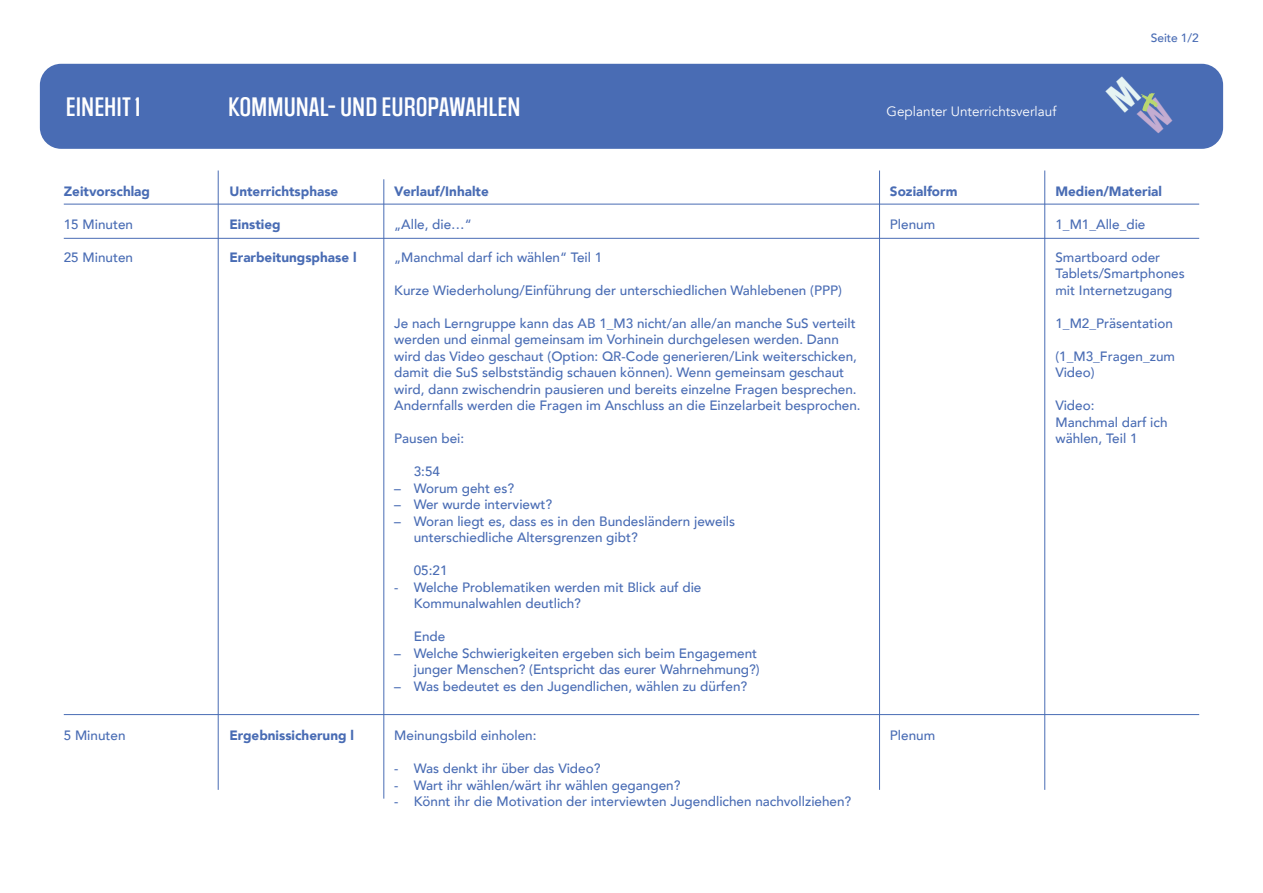
<style>
.page{position:relative;width:1263px;height:893px;background:#fff}
.page>*{position:absolute;margin:0;border:0;box-sizing:border-box;transform-origin:0 0}
.t1{font:500 22.5px "Social Gothic";color:#fff}
.t2{font:500 13.5px/16.5px "Avenir";color:#496cb4}
.t3{font:900 13.5px "Avenir";color:#496cb4}
.t4{font:13.5px "Avenir";color:#fff}
.t5{font:500 12px "Avenir";letter-spacing:-.01em;color:#496cb4}
</style>
<div class="page">
<div style="left:40px;top:64px;width:1183px;height:85px;background:#496cb4;border-radius:21px"></div>
<hr style="left:64px;top:204px;width:1135px;height:1px;background:#496cb4">
<hr style="left:64px;top:238px;width:1135px;height:1px;background:#496cb4">
<hr style="left:64px;top:714px;width:1135px;height:1px;background:#496cb4">
<hr style="left:218px;top:171px;width:1px;height:619px;background:#496cb4">
<hr style="left:384px;top:179px;width:1px;height:620px;background:#496cb4">
<hr style="left:879px;top:171px;width:1px;height:619px;background:#496cb4">
<hr style="left:1044px;top:171px;width:1px;height:619px;background:#496cb4">
<svg style="left:1141px;top:93px;width:17px;height:19px"></svg>
<p class="t1" style="left:66px;top:92px;width:76px">EINEHIT 1</p>
<p class="t1" style="left:228px;top:92px;width:294px">KOMMUNAL- UND EUROPAWAHLEN</p>
<p class="t4" style="left:887px;top:103px;width:171px">Geplanter Unterrichtsverlauf</p>
<p class="t5" style="left:1151px;top:28px;width:49px">Seite 1/2</p>
<p class="t3" style="left:64px;top:180px;width:88px">Zeitvorschlag</p>
<p class="t2" style="left:64px;top:215px;width:71px">15 Minuten</p>
<p class="t2" style="left:64px;top:248px;width:71px">25 Minuten</p>
<p class="t2" style="left:64px;top:727px;width:63px">5 Minuten</p>
<p class="t3" style="left:229px;top:180px;width:110px">Unterrichtsphase</p>
<p class="t3" style="left:229px;top:213px;width:53px">Einstieg</p>
<p class="t3" style="left:229px;top:246px;width:129px">Erarbeitungsphase l</p>
<p class="t3" style="left:229px;top:724px;width:126px">Ergebnissicherung l</p>
<p class="t3" style="left:394px;top:180px;width:96px">Verlauf/Inhalte</p>
<p class="t2" style="left:394px;top:215px;width:79px">„Alle, die…“</p>
<p class="t2" style="left:394px;top:248px;width:210px">„Manchmal darf ich wählen“ Teil 1</p>
<p class="t2" style="left:394px;top:281px;width:449px">Kurze Wiederholung/Einführung der unterschiedlichen Wahlebenen (PPP)</p>
<p class="t2" style="left:394px;top:314px;width:468px">Je nach Lerngruppe kann das AB 1_M3 nicht/an alle/an manche SuS verteilt werden und einmal gemeinsam im Vorhinein durchgelesen werden. Dann wird das Video geschaut (Option: QR-Code generieren/Link weiterschicken, damit die SuS selbstständig schauen können). Wenn gemeinsam geschaut wird, dann zwischendrin pausieren und bereits einzelne Fragen besprechen.<br>Andernfalls werden die Fragen im Anschluss an die Einzelarbeit besprochen.</p>
<p class="t2" style="left:394px;top:430px;width:72px">Pausen bei:</p>
<p class="t2" style="left:414px;top:463px;width:28px">3:54</p>
<p class="t2" style="left:394px;top:479px;width:121px">– Worum geht es?</p>
<p class="t2" style="left:394px;top:496px;width:159px">– Wer wurde interviewt?</p>
<p class="t2" style="left:394px;top:512px;width:342px">– Woran liegt es, dass es in den Bundesländern jeweils</p>
<p class="t2" style="left:414px;top:529px;width:226px">unterschiedliche Altersgrenzen gibt?</p>
<p class="t2" style="left:414px;top:562px;width:35px">05:21</p>
<p class="t2" style="left:394px;top:578px;width:309px">- Welche Problematiken werden mit Blick auf die</p>
<p class="t2" style="left:414px;top:595px;width:169px">Kommunalwahlen deutlich?</p>
<p class="t2" style="left:414px;top:628px;width:33px">Ende</p>
<p class="t2" style="left:394px;top:644px;width:364px">– Welche Schwierigkeiten ergeben sich beim Engagement</p>
<p class="t2" style="left:414px;top:661px;width:347px">junger Menschen? (Entspricht das eurer Wahrnehmung?)</p>
<p class="t2" style="left:394px;top:677px;width:354px">– Was bedeutet es den Jugendlichen, wählen zu dürfen?</p>
<p class="t2" style="left:394px;top:727px;width:144px">Meinungsbild einholen:</p>
<p class="t2" style="left:394px;top:760px;width:208px">- Was denkt ihr über das Video?</p>
<p class="t2" style="left:394px;top:776px;width:288px">- Wart ihr wählen/wärt ihr wählen gegangen?</p>
<p class="t2" style="left:394px;top:793px;width:459px">- Könnt ihr die Motivation der interviewten Jugendlichen nachvollziehen?</p>
<p class="t3" style="left:890px;top:180px;width:69px">Sozialform</p>
<p class="t2" style="left:890px;top:215px;width:47px">Plenum</p>
<p class="t2" style="left:890px;top:727px;width:47px">Plenum</p>
<p class="t3" style="left:1055px;top:180px;width:108px">Medien/Material</p>
<p class="t2" style="left:1055px;top:215px;width:91px">1_M1_Alle_die</p>
<p class="t2" style="left:1055px;top:248px;width:106px">Smartboard oder</p>
<p class="t2" style="left:1055px;top:265px;width:131px">Tablets/Smartphones mit Internetzugang</p>
<p class="t2" style="left:1055px;top:314px;width:119px">1_M2_Präsentation</p>
<p class="t2" style="left:1055px;top:347px;width:121px">(1_M3_Fragen_zum<br>Video)</p>
<p class="t2" style="left:1055px;top:397px;width:41px">Video:</p>
<p class="t2" style="left:1055px;top:413px;width:114px">Manchmal darf ich</p>
<p class="t2" style="left:1055px;top:430px;width:84px">wählen, Teil 1</p>
</div>
